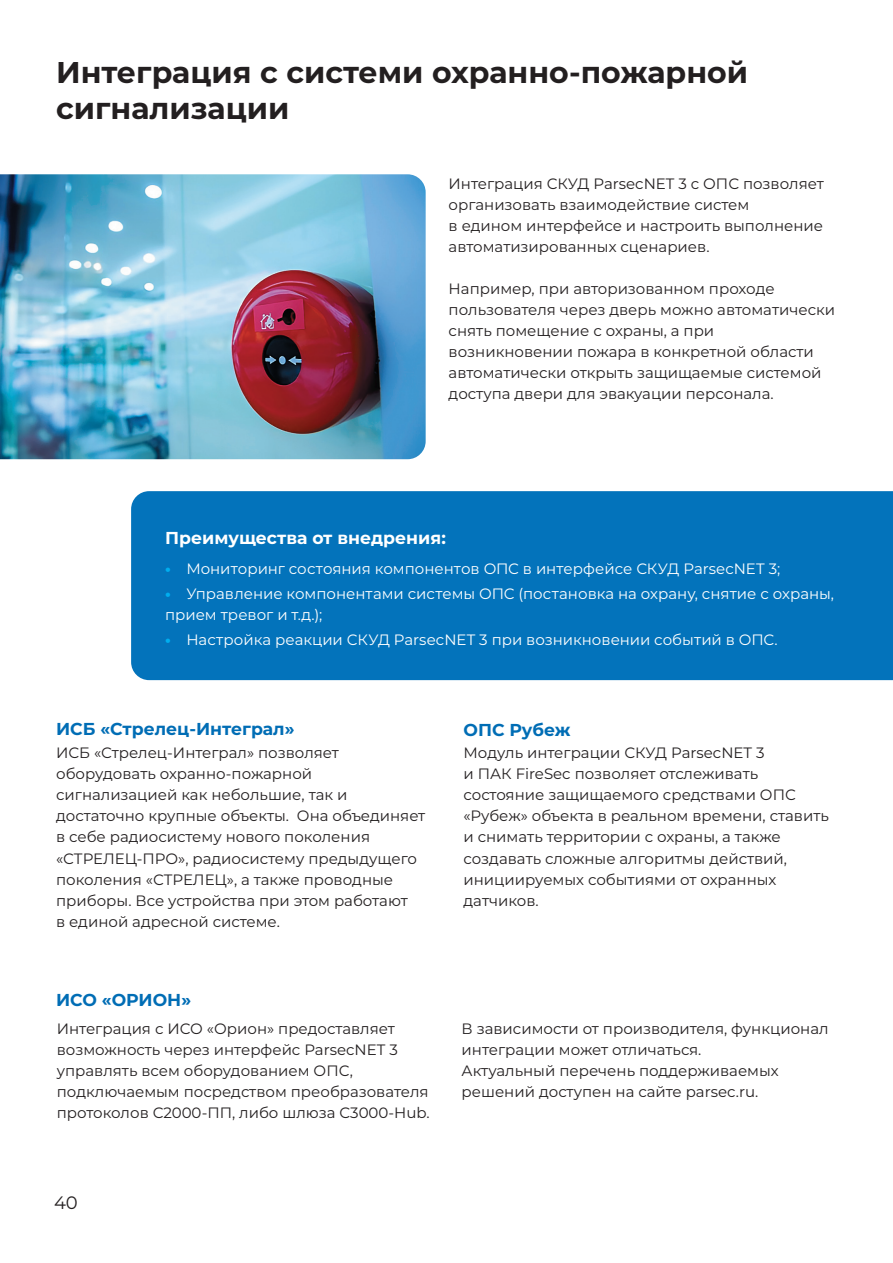
<style>
.page{position:relative;width:893px;height:1263px;background:#fff}
.page>*{position:absolute;margin:0;border:0;box-sizing:border-box;transform-origin:0 0}
.Заголовок{font:700 30px/36px "Montserrat";color:#231f20}
.t1{font:18px "Montserrat";color:#231f20}
.Заголовок_текста{font:700 17.25px "Montserrat";color:#006db5}
.Заголовок_текста-2{font:700 17.25px "Montserrat";color:#fff}
.t2{font:15px/21px "Montserrat";color:#231f20}
.t3{font:15px/21px "Montserrat";color:#fff}
.s1{font-weight:800;color:#00aeef}
</style>
<div class="page">
<div style="left:131px;top:491px;width:762px;height:189px;background:#0373bb"></div>
<img style="left:0;top:174px;width:426px;height:285px">
<p class="Заголовок" style="left:56px;top:53px;width:694px">Интеграция с системи охранно-пожарной сигнализации</p>
<p class="t2" style="left:449px;top:173px;width:377px">Интеграция СКУД ParsecNET 3 с ОПС позволяет организовать взаимодействие систем<br>в едином интерфейсе и настроить выполнение автоматизированных сценариев.</p>
<p class="t2" style="left:449px;top:278px;width:388px">Например, при авторизованном проходе пользователя через дверь можно автоматически снять помещение с охраны, а при возникновении пожара в конкретной области автоматически открыть защищаемые системой доступа двери для эвакуации персонала.</p>
<p class="Заголовок_текста-2" style="left:165px;top:526px;width:282px">Преимущества от внедрения:</p>
<p class="t3" style="left:165px;top:557px;width:617px"><span class="s1">•</span> Мониторинг состояния компонентов ОПС в интерфейсе СКУД ParsecNET 3;</p>
<p class="t3" style="left:165px;top:583px;width:670px"><span class="s1">•</span> Управление компонентами системы ОПС (постановка на охрану, снятие с охраны, прием тревог и т.д.);</p>
<p class="t3" style="left:165px;top:629px;width:614px"><span class="s1">•</span> Настройка реакции СКУД ParsecNET 3 при возникновении событий в ОПС.</p>
<p class="Заголовок_текста" style="left:56px;top:717px;width:240px">ИСБ «Стрелец-Интеграл»</p>
<p class="t2" style="left:56px;top:742px;width:371px">ИСБ «Стрелец-Интеграл» позволяет оборудовать охранно-пожарной сигнализацией как небольшие, так и достаточно крупные объекты. Она объединяет в себе радиосистему нового поколения «СТРЕЛЕЦ-ПРО», радиосистему предыдущего поколения «СТРЕЛЕЦ», а также проводные приборы. Все устройства при этом работают<br>в единой адресной системе.</p>
<p class="Заголовок_текста" style="left:56px;top:988px;width:137px">ИСО «ОРИОН»</p>
<p class="t2" style="left:57px;top:1017px;width:374px">Интеграция с ИСО «Орион» предоставляет возможность через интерфейс ParsecNET 3 управлять всем оборудованием ОПС, подключаемым посредством преобразователя протоколов С2000-ПП, либо шлюза C3000-Hub.</p>
<p class="t1" style="left:54px;top:1190px;width:25px">40</p>
<p class="Заголовок_текста" style="left:463px;top:718px;width:109px">ОПС Рубеж</p>
<p class="t2" style="left:463px;top:742px;width:367px">Модуль интеграции СКУД ParsecNET 3<br>и ПАК FireSec позволяет отслеживать состояние защищаемого средствами ОПС «Рубеж» объекта в реальном времени, ставить и снимать территории с охраны, а также создавать сложные алгоритмы действий, инициируемых событиями от охранных датчиков.</p>
<p class="t2" style="left:462px;top:1017px;width:368px">В зависимости от производителя, функционал интеграции может отличаться.</p>
<p class="t2" style="left:462px;top:1059px;width:319px">Актуальный перечень поддерживаемых решений доступен на сайте parsec.ru.</p>
</div>
